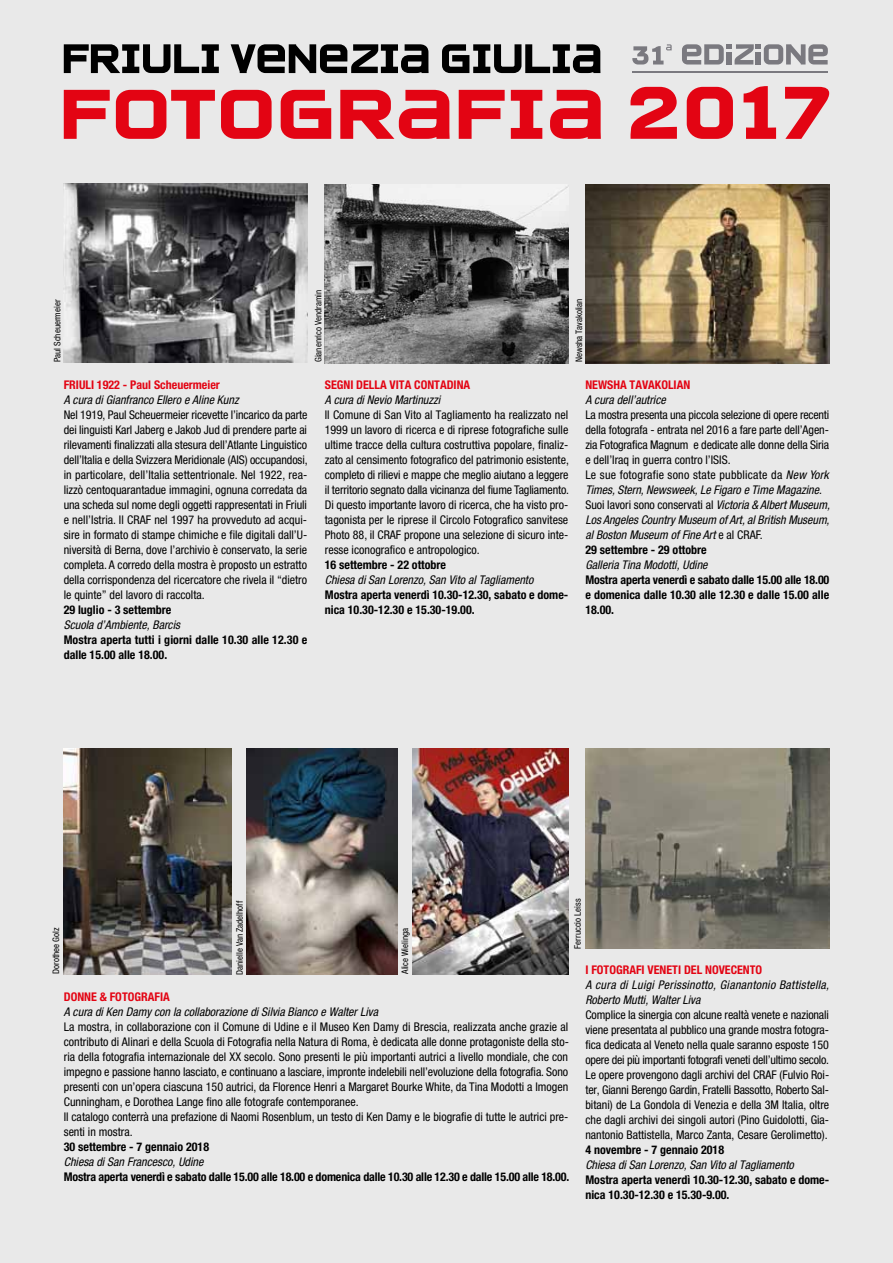
<style>
.page{position:relative;width:893px;height:1263px;background:#e9e9e9}
.page>*{position:absolute;margin:0;border:0;box-sizing:border-box;transform-origin:0 0}
.t1{font:condensed 12px/15px "Helvetica Neue LT Std";color:#000;text-align:justify}
.t2{font:700 condensed 12px/15px "Helvetica Neue LT Std";color:#000}
.t3{font:italic condensed 12px "Helvetica Neue LT Std";color:#000}
.t4{font:700 condensed 12px "Helvetica Neue LT Std";color:#e30413}
.t5{font:italic condensed 12px/15px "Helvetica Neue LT Std";letter-spacing:.025em;color:#000}
.t6{font:condensed 9px "Helvetica Neue LT Std";color:#000}
.s1{font-style:italic}
.s2{font-weight:700}
</style>
<div class="page">
<svg style="left:64px;top:44px;width:536px;height:29px"></svg>
<svg style="left:64px;top:90px;width:537px;height:49px"></svg>
<svg style="left:682px;top:44px;width:146px;height:21px"></svg>
<hr style="left:632px;top:71px;width:196px;height:2px;background:#7a797f">
<svg style="left:630px;top:87px;width:47px;height:52px"></svg>
<svg style="left:687px;top:87px;width:46px;height:52px"></svg>
<svg style="left:743px;top:86px;width:33px;height:53px"></svg>
<svg style="left:785px;top:87px;width:44px;height:52px"></svg>
<svg style="left:632px;top:44px;width:40px;height:21px"></svg>
<img style="left:64px;top:183px;width:243px;height:179px">
<img style="left:325px;top:184px;width:243px;height:179px">
<img style="left:585px;top:184px;width:244px;height:179px">
<img style="left:247px;top:749px;width:151px;height:225px">
<img style="left:64px;top:749px;width:168px;height:225px">
<img style="left:413px;top:749px;width:155px;height:225px">
<img style="left:585px;top:749px;width:244px;height:199px">
<p class="t6" style="left:52px;top:362px;width:64px;rotate:-90deg">Paul Scheuermeier</p>
<p class="t6" style="left:313px;top:362px;width:74px;rotate:-90deg">Gianenrico Vendramin</p>
<p class="t6" style="left:574px;top:362px;width:65px;rotate:-90deg">Newsha Tavakolian</p>
<p class="t4" style="left:64px;top:377px;width:158px">FRIULI 1922 - Paul Scheuermeier</p>
<p class="t3" style="left:64px;top:393px;width:177px">A cura di Gianfranco Ellero e Aline Kunz</p>
<p class="t1" style="left:64px;top:407px;width:245px">Nel 1919, Paul Scheuermeier ricevette l’incarico da parte dei linguisti Karl Jaberg e Jakob Jud di prendere parte ai rilevamenti finalizzati alla stesura dell’Atlante Linguistico dell’Italia e della Svizzera Meridionale (AIS) occupandosi, in particolare, dell’Italia settentrionale. Nel 1922, rea&shy;lizzò centoquarantadue immagini, ognuna corredata da una scheda sul nome degli oggetti rappresentati in Friuli e nell’Istria. Il CRAF nel 1997 ha provveduto ad acqui&shy;sire in formato di stampe chimiche e file digitali dall’U&shy;niversità di Berna, dove l’archivio è conservato, la serie completa. A corredo della mostra è proposto un estratto della corrispondenza del ricercatore che rivela il “dietro le quinte” del lavoro di raccolta.</p>
<p class="t2" style="left:64px;top:602px;width:109px">29 luglio - 3 settembre</p>
<p class="t3" style="left:64px;top:618px;width:118px">Scuola d’Ambiente, Barcis</p>
<p class="t2" style="left:64px;top:632px;width:245px">Mostra aperta tutti i giorni dalle 10.30 alle 12.30 e dalle 15.00 alle 18.00.</p>
<p class="t4" style="left:325px;top:377px;width:147px">SEGNI DELLA VITA CONTADINA</p>
<p class="t3" style="left:325px;top:393px;width:117px">A cura di Nevio Martinuzzi</p>
<p class="t1" style="left:325px;top:407px;width:246px">Il Comune di San Vito al Tagliamento ha realizzato nel 1999 un lavoro di ricerca e di riprese fotografiche sulle ultime tracce della cultura costruttiva popolare, finaliz&shy;zato al censimento fotografico del patrimonio esistente, completo di rilievi e mappe che meglio aiutano a leggere il territorio segnato dalla vicinanza del fiume Tagliamento.<br>Di questo importante lavoro di ricerca, che ha visto pro&shy;tagonista per le riprese il Circolo Fotografico sanvitese Photo 88, il CRAF propone una selezione di sicuro inte&shy;resse iconografico e antropologico.</p>
<p class="t2" style="left:325px;top:557px;width:123px">16 settembre - 22 ottobre</p>
<p class="t3" style="left:325px;top:573px;width:210px">Chiesa di San Lorenzo, San Vito al Tagliamento</p>
<p class="t2" style="left:325px;top:587px;width:245px">Mostra aperta venerdì 10.30-12.30, sabato e dome&shy;nica 10.30-12.30 e 15.30-19.00.</p>
<p class="t4" style="left:585px;top:377px;width:106px">NEWSHA TAVAKOLIAN</p>
<p class="t3" style="left:585px;top:393px;width:82px">A cura dell’autrice</p>
<p class="t1" style="left:585px;top:407px;width:246px;text-align:left">La mostra presenta una piccola selezione di opere recenti della fotografa - entrata nel 2016 a fare parte dell’Agen&shy;zia Fotografica Magnum e dedicate alle donne della Siria e dell’Iraq in guerra contro l’ISIS.<br>Le sue fotografie sono state pubblicate da <span class="s1">New York Times, Stern, Newsweek, Le Figaro e Time Magazine</span>.<br>Suoi lavori sono conservati al <span class="s1">Victoria &amp; Albert Museum, Los Angeles Country Museum of Art, al British Museum, al Boston Museum of Fine Art</span> e al CRAF.<br><span class="s2">29 settembre - 29 ottobre</span></p>
<p class="t3" style="left:585px;top:558px;width:124px">Galleria Tina Modotti, Udine</p>
<p class="t2" style="left:585px;top:572px;width:245px;text-align:justify">Mostra aperta venerdì e sabato dalle 15.00 alle 18.00 e domenica dalle 10.30 alle 12.30 e dalle 15.00 alle 18.00.</p>
<p class="t6" style="left:573px;top:948px;width:52px;rotate:-90deg">Ferruccio Leiss</p>
<p class="t6" style="left:234px;top:975px;width:75px;rotate:-90deg">Danielle Van Zadelhoff</p>
<p class="t6" style="left:51px;top:974px;width:48px;rotate:-90deg">Dorothee Golz</p>
<p class="t6" style="left:400px;top:974px;width:48px;rotate:-90deg">Alice Wielinga</p>
<p class="t4" style="left:585px;top:963px;width:178px">I FOTOGRAFI VENETI DEL NOVECENTO</p>
<p class="t5" style="left:585px;top:978px;width:245px">A cura di Luigi Perissinotto, Gianantonio Battistella,<br>Roberto Mutti, Walter Liva</p>
<p class="t1" style="left:585px;top:1007px;width:245px">Complice la sinergia con alcune realtà venete e nazionali viene presentata al pubblico una grande mostra fotogra&shy;fica dedicata al Veneto nella quale saranno esposte 150 opere dei più importanti fotografi veneti dell’ultimo secolo.<br>Le opere provengono dagli archivi del CRAF (Fulvio Roi&shy;ter, Gianni Berengo Gardin, Fratelli Bassotto, Roberto Sal&shy;bitani) de La Gondola di Venezia e della 3M Italia, oltre che dagli archivi dei singoli autori (Pino Guidolotti, Gia&shy;nantonio Battistella, Marco Zanta, Cesare Gerolimetto).</p>
<p class="t2" style="left:585px;top:1142px;width:140px">4 novembre - 7 gennaio 2018</p>
<p class="t3" style="left:585px;top:1158px;width:210px">Chiesa di San Lorenzo, San Vito al Tagliamento</p>
<p class="t2" style="left:585px;top:1172px;width:245px">Mostra aperta venerdì 10.30-12.30, sabato e dome&shy;nica 10.30-12.30 e 15.30-9.00.</p>
<p class="t4" style="left:64px;top:990px;width:107px">DONNE &amp; FOTOGRAFIA</p>
<p class="t3" style="left:64px;top:1005px;width:316px">A cura di Ken Damy con la collaborazione di Silvia Bianco e Walter Liva</p>
<p class="t1" style="left:64px;top:1019px;width:507px;text-align:left">La mostra, in collaborazione con il Comune di Udine e il Museo Ken Damy di Brescia, realizzata anche grazie al contributo di Alinari e della Scuola di Fotografia nella Natura di Roma, è dedicata alle donne protagoniste della sto&shy;ria della fotografia internazionale del XX secolo. Sono presenti le più importanti autrici a livello mondiale, che con impegno e passione hanno lasciato, e continuano a lasciare, impronte indelebili nell’evoluzione della fotografia. Sono presenti con un’opera ciascuna 150 autrici, da Florence Henri a Margaret Bourke White, da Tina Modotti a Imogen Cunningham, e Dorothea Lange fino alle fotografe contemporanee.<br>Il catalogo conterrà una prefazione di Naomi Rosenblum, un testo di Ken Damy e le biografie di tutte le autrici pre&shy;senti in mostra.</p>
<p class="t2" style="left:64px;top:1139px;width:147px">30 settembre - 7 gennaio 2018</p>
<p class="t3" style="left:64px;top:1155px;width:141px">Chiesa di San Francesco, Udine</p>
<p class="t2" style="left:64px;top:1169px;width:507px">Mostra aperta venerdì e sabato dalle 15.00 alle 18.00 e domenica dalle 10.30 alle 12.30 e dalle 15.00 alle 18.00.</p>
</div>
